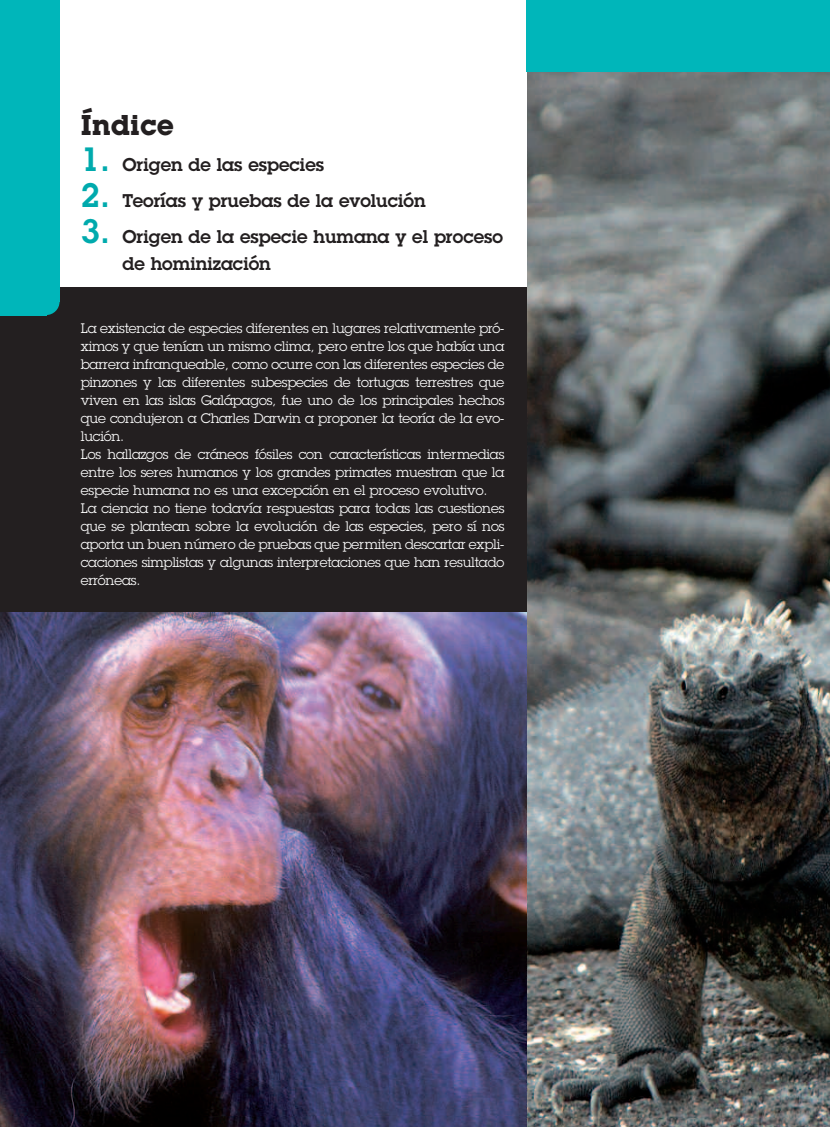
<style>
.page{position:relative;width:830px;height:1127px;background:#fff}
.page>*{position:absolute;margin:0;border:0;box-sizing:border-box;transform-origin:0 0}
.t1{font:700 30px "Lubalin Graph Itc T";color:#231f20}
.t2{font:600 18px/27px "Lubalin Graph";color:#231f20}
.t3{font:13.5px/18px "Lubalin Graph";letter-spacing:-.01em;color:#fff}
.s1{font-size:33px;color:#00aaad}
</style>
<div class="page">
<img style="left:526px;top:72px;width:303px;height:1055px">
<img style="left:0;top:612px;width:526px;height:515px">
<div style="left:0;top:288px;width:526px;height:324px;background:#231f20"></div>
<div style="left:526px;top:0;width:303px;height:72px;background:#00b6ba"></div>
<div style="left:0;top:0;width:60px;height:301px;background:#00b6ba"></div>
<div style="left:0;top:288px;width:46px;height:27px;background:#00b6ba"></div>
<div style="left:33px;top:288px;width:27px;height:27px;background:#00b6ba;border-radius:50%"></div>
<h1 class="t1" style="left:81px;top:107px;width:95px">Índice</h1>
<h2 class="t2" style="left:81px;top:151px;width:245px"><span class="s1">1.</span> Origen de las especies</h2>
<h2 class="t2" style="left:81px;top:187px;width:346px"><span class="s1">2.</span> Teorías y pruebas de la evolución</h2>
<h2 class="t2" style="left:122px;top:223px;width:382px;text-indent:-42px"><span class="s1">3.</span> Origen de la especie humana y el proceso de hominización</h2>
<p class="t3" style="left:81px;top:319px;width:425px">La existencia de especies diferentes en lugares relativamente pró&shy;ximos y que tenían un mismo clima, pero entre los que había una barrera infranqueable, como ocurre con las diferentes especies de pinzones y las diferentes subespecies de tortugas terrestres que viven en las islas Galápagos, fue uno de los principales hechos que condujeron a Charles Darwin a proponer la teoría de la evo&shy;lución.<br>Los hallazgos de cráneos fósiles con características intermedias entre los seres humanos y los grandes primates muestran que la especie humana no es una excepción en el proceso evolutivo.<br>La ciencia no tiene todavía respuestas para todas las cuestiones que se plantean sobre la evolución de las especies, pero sí nos aporta un buen número de pruebas que permiten descartar expli&shy;caciones simplistas y algunas interpretaciones que han resultado erróneas.</p>
</div>
